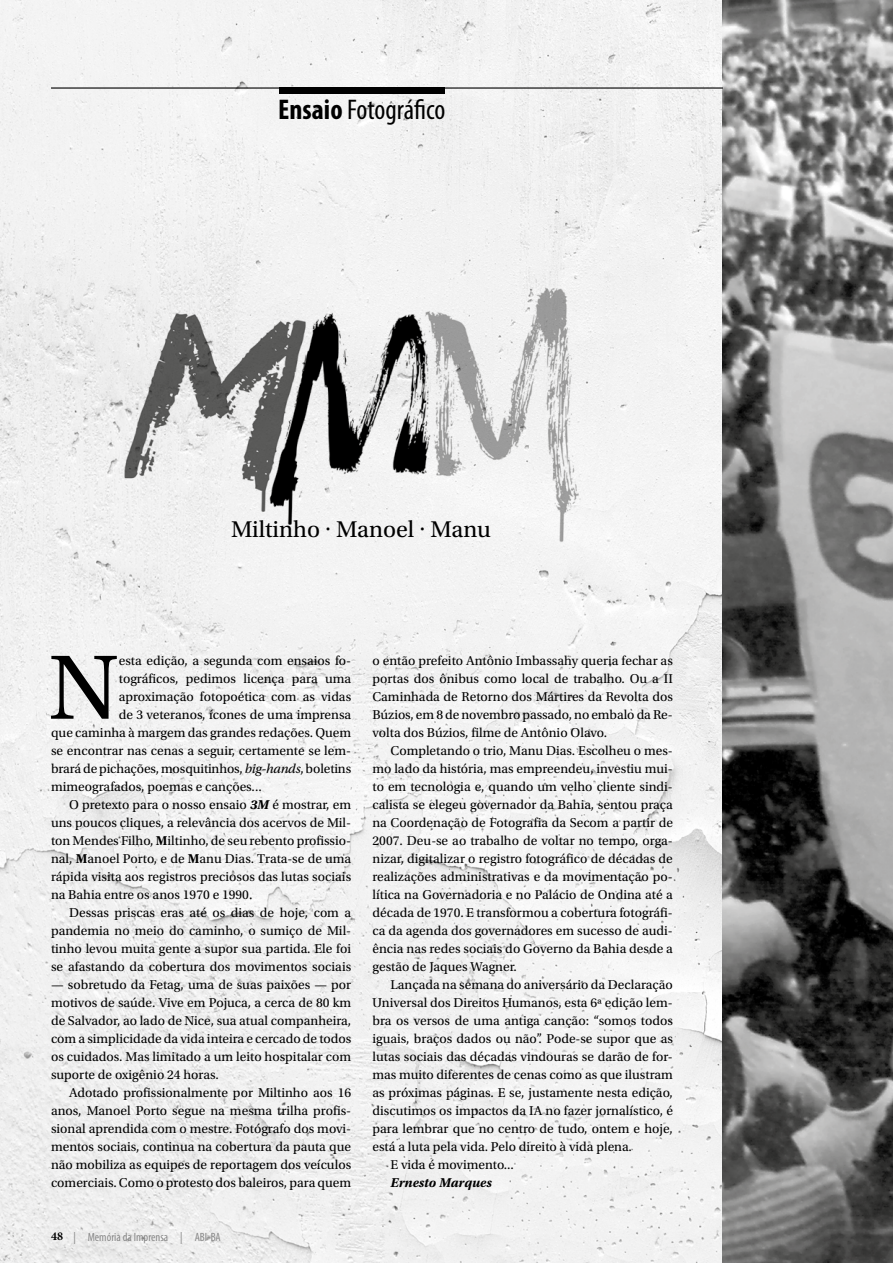
<style>
.page{position:relative;width:893px;height:1263px;background:#fff}
.page>*{position:absolute;margin:0;border:0;box-sizing:border-box;transform-origin:0 0}
.t1{font:96.15px "Utopia Std";color:#000}
.t2{font:condensed 28.5px "Myriad Pro";letter-spacing:-.005em;color:#000}
.t3{font:24px "Utopia Std";color:#000}
.t4{font:13.5px/18px "Utopia Std";color:#000;text-align:justify}
.t5{font:italic 700 13.5px "Utopia Std";color:#000}
.t6{font:condensed 12px "Myriad Pro";color:#878787}
.s1{font-weight:700}
.s2{font-style:italic}
.s3{font-weight:700;font-style:italic}
.s4{font-family:"Minion Pro";font-weight:700;font-stretch:normal;color:#000}
</style>
<div class="page">
<img style="left:0;top:0;width:723px;height:1263px">
<img style="left:34px;top:196px;width:656px;height:376px">
<img style="left:723px;top:0;width:170px;height:1263px">
<hr style="left:51px;top:87px;width:672px;height:2px;background:#000">
<div style="left:279px;top:87px;width:166px;height:7px;background:#000"></div>
<h2 class="t2" style="left:278px;top:92px;width:169px"><span class="s1">Ensaio</span> Fotográfico</h2>
<h3 class="t3" style="left:231px;top:517px;width:261px">Miltinho · Manoel · Manu</h3>
<h1 class="t1" style="left:48px;top:636px;width:72px">N</h1>
<p class="t4" style="left:119px;top:652px;width:234px">esta edição, a segunda com ensaios fo-</p>
<p class="t4" style="left:119px;top:669px;width:234px">tográficos, pedimos licença para uma</p>
<p class="t4" style="left:119px;top:687px;width:234px">aproximação fotopoética com as vidas</p>
<p class="t4" style="left:119px;top:705px;width:234px">de 3 veteranos, ícones de uma imprensa</p>
<p class="t4" style="left:51px;top:723px;width:302px">que caminha à margem das grandes redações. Quem</p>
<p class="t4" style="left:51px;top:741px;width:302px">se encontrar nas cenas a seguir, certamente se lem-</p>
<p class="t4" style="left:51px;top:759px;width:302px">brará de pichações, mosquitinhos, <span class="s2">big-hands</span>, boletins</p>
<p class="t4" style="left:51px;top:777px;width:212px">mimeografados, poemas e canções...</p>
<p class="t4" style="left:69px;top:795px;width:284px">O pretexto para o nosso ensaio <span class="s3">3M</span> é mostrar, em</p>
<p class="t4" style="left:51px;top:813px;width:302px">uns poucos cliques, a relevância dos acervos de Mil-</p>
<p class="t4" style="left:51px;top:831px;width:302px">ton Mendes Filho, <span class="s1">M</span>iltinho, de seu rebento profissio-</p>
<p class="t4" style="left:51px;top:849px;width:302px">nal, <span class="s1">M</span>anoel Porto, e de <span class="s1">M</span>anu Dias. Trata-se de uma</p>
<p class="t4" style="left:51px;top:867px;width:302px">rápida visita aos registros preciosos das lutas sociais</p>
<p class="t4" style="left:51px;top:885px;width:203px">na Bahia entre os anos 1970 e 1990.</p>
<p class="t4" style="left:69px;top:903px;width:284px">Dessas priscas eras até os dias de hoje, com a</p>
<p class="t4" style="left:51px;top:921px;width:302px">pandemia no meio do caminho, o sumiço de Mil-</p>
<p class="t4" style="left:51px;top:939px;width:302px">tinho levou muita gente a supor sua partida. Ele foi</p>
<p class="t4" style="left:51px;top:957px;width:302px">se afastando da cobertura dos movimentos sociais</p>
<p class="t4" style="left:51px;top:975px;width:302px">— sobretudo da Fetag, uma de suas paixões — por motivos de saúde. Vive em Pojuca, a cerca de 80 km de Salvador, ao lado de Nice, sua atual companheira, com a simplicidade da vida inteira e cercado de todos os cuidados. Mas limitado a um leito hospitalar com suporte de oxigênio 24 horas.</p>
<p class="t4" style="left:51px;top:1083px;width:302px;text-indent:18px">Adotado profissionalmente por Miltinho aos 16 anos, Manoel Porto segue na mesma trilha profis&shy;sional aprendida com o mestre. Fotógrafo dos movi&shy;mentos sociais, continua na cobertura da pauta que não mobiliza as equipes de reportagem dos veículos comerciais. Como o protesto dos baleiros, para quem</p>
<p class="t6" style="left:51px;top:1229px;width:171px"><span class="s4">48</span> | Memória da Imprensa | ABI-BA</p>
<p class="t4" style="left:372px;top:651px;width:302px">o então prefeito Antônio Imbassahy queria fechar as portas dos ônibus como local de trabalho. Ou a II Caminhada de Retorno dos Mártires da Revolta dos Búzios, em 8 de novembro passado, no embalo da Re&shy;volta dos Búzios, filme de Antônio Olavo.</p>
<p class="t4" style="left:372px;top:741px;width:302px;text-indent:18px">Completando o trio, Manu Dias. Escolheu o mes&shy;mo lado da história, mas empreendeu, investiu mui&shy;to em tecnologia e, quando um velho cliente sindi&shy;calista se elegeu governador da Bahia, sentou praça na Coordenação de Fotografia da Secom a partir de 2007. Deu-se ao trabalho de voltar no tempo, orga&shy;nizar, digitalizar o registro fotográfico de décadas de realizações administrativas e da movimentação po&shy;lítica na Governadoria e no Palácio de Ondina até a década de 1970. E transformou a cobertura fotográfi&shy;ca da agenda dos governadores em sucesso de audi&shy;ência nas redes sociais do Governo da Bahia desde a gestão de Jaques Wagner.</p>
<p class="t4" style="left:390px;top:975px;width:284px">Lançada na semana do aniversário da Declaração</p>
<p class="t4" style="left:372px;top:993px;width:302px">Universal dos Direitos Humanos, esta 6ª edição lem-</p>
<p class="t4" style="left:372px;top:1011px;width:302px">bra os versos de uma antiga canção: “somos todos</p>
<p class="t4" style="left:372px;top:1029px;width:302px">iguais, braços dados ou não”. Pode-se supor que as</p>
<p class="t4" style="left:372px;top:1047px;width:302px">lutas sociais das décadas vindouras se darão de for-</p>
<p class="t4" style="left:372px;top:1065px;width:302px">mas muito diferentes de cenas como as que ilustram</p>
<p class="t4" style="left:372px;top:1083px;width:302px">as próximas páginas. E se, justamente nesta edição,</p>
<p class="t4" style="left:372px;top:1101px;width:302px">discutimos os impactos da IA no fazer jornalístico, é</p>
<p class="t4" style="left:372px;top:1119px;width:302px">para lembrar que no centro de tudo, ontem e hoje,</p>
<p class="t4" style="left:372px;top:1137px;width:261px">está a luta pela vida. Pelo direito à vida plena.</p>
<p class="t4" style="left:390px;top:1155px;width:125px">E vida é movimento...</p>
<p class="t5" style="left:390px;top:1174px;width:103px">Ernesto Marques</p>
</div>
